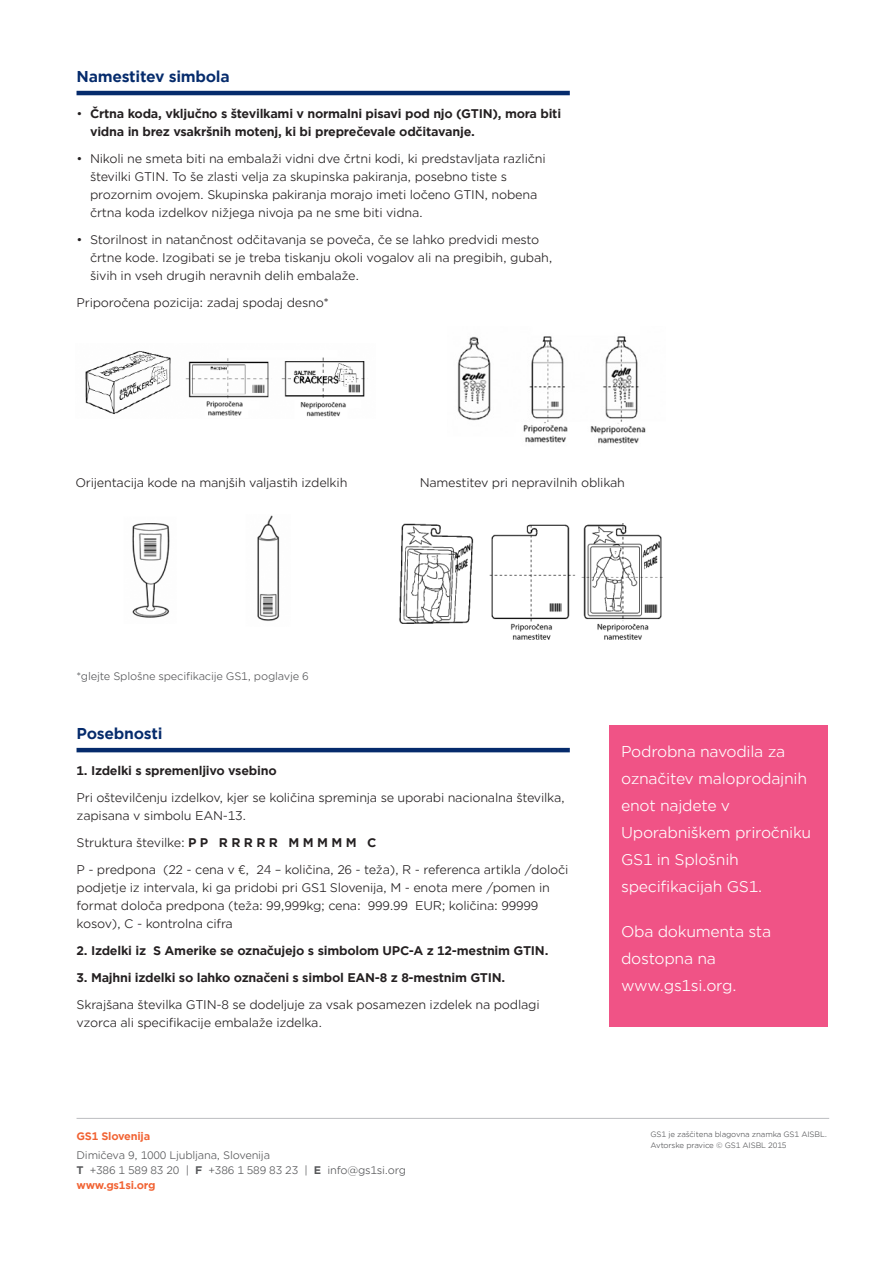
<style>
.page{position:relative;width:893px;height:1263px;background:#fff}
.page>*{position:absolute;margin:0;border:0;box-sizing:border-box;transform-origin:0 0}
.t1{font:15px/27px "Gotham Office";letter-spacing:-.02em;color:#fff}
.t2{font:700 15px "Gotham Office";letter-spacing:-.02em;color:#052b6c}
.t3{font:12px/18px "Gotham Office";letter-spacing:-.02em;color:#231f20}
.t4{font:700 12px/18px "Gotham Office";letter-spacing:-.02em;color:#231f20}
.t5{font:10.5px/15px "Gotham Office";letter-spacing:-.02em;color:#57585a}
.t6{font:700 10.5px "Gotham Office";letter-spacing:-.02em;color:#f16232}
.t7{font:7.5px/10.5px "Gotham Office";letter-spacing:-.02em;color:#57585a}
.s1{font-weight:400}
.s2{font-weight:700}
.s3{font-weight:700;color:#f16232}
</style>
<div class="page">
<div style="left:609px;top:725px;width:219px;height:302px;background:#f05386"></div>
<img style="left:85px;top:350px;width:280px;height:67px">
<img style="left:457px;top:336px;width:189px;height:108px">
<img style="left:132px;top:515px;width:148px;height:106px">
<img style="left:399px;top:523px;width:264px;height:117px">
<hr style="left:77px;top:1118px;width:752px;height:1px;background:#bcbdc0">
<hr style="left:77px;top:91px;width:493px;height:4px;background:#052b6c">
<hr style="left:77px;top:748px;width:493px;height:4px;background:#052b6c">
<p class="t2" style="left:77px;top:66px;width:155px">Namestitev simbola</p>
<p class="t4" style="left:90px;top:104px;width:473px;text-indent:-14px"><span class="s1">•</span> Črtna koda, vključno s številkami v normalni pisavi pod njo (GTIN), mora biti vidna in brez vsakršnih motenj, ki bi preprečevale odčitavanje.</p>
<p class="t3" style="left:90px;top:149px;width:457px;text-indent:-14px">• Nikoli ne smeta biti na embalaži vidni dve črtni kodi, ki predstavljata različni številki GTIN. To še zlasti velja za skupinska pakiranja, posebno tiste s prozornim ovojem. Skupinska pakiranja morajo imeti ločeno GTIN, nobena črtna koda izdelkov nižjega nivoja pa ne sme biti vidna.</p>
<p class="t3" style="left:90px;top:230px;width:464px;text-indent:-14px">• Storilnost in natančnost odčitavanja se poveča, če se lahko predvidi mesto črtne kode. Izogibati se je treba tiskanju okoli vogalov ali na pregibih, gubah, šivih in vseh drugih neravnih delih embalaže.</p>
<p class="t3" style="left:77px;top:293px;width:254px">Priporočena pozicija: zadaj spodaj desno*</p>
<p class="t3" style="left:75px;top:473px;width:274px">Orijentacija kode na manjših valjastih izdelkih</p>
<p class="t3" style="left:420px;top:473px;width:207px">Namestitev pri nepravilnih oblikah</p>
<p class="t5" style="left:77px;top:669px;width:234px">*glejte Splošne specifikacije GS1, poglavje 6</p>
<p class="t2" style="left:77px;top:723px;width:87px">Posebnosti</p>
<p class="t4" style="left:77px;top:761px;width:202px">1. Izdelki s spremenljivo vsebino</p>
<p class="t3" style="left:77px;top:788px;width:490px">Pri oštevilčenju izdelkov, kjer se količina spreminja se uporabi nacionalna številka, zapisana v simbolu EAN-13.</p>
<p class="t3" style="left:77px;top:833px;width:302px">Struktura številke: <span class="s2">P P R R R R R M M M M M C</span></p>
<p class="t3" style="left:77px;top:860px;width:493px">P - predpona (22 - cena v €, 24 – količina, 26 - teža), R - referenca artikla /določi podjetje iz intervala, ki ga pridobi pri GS1 Slovenija, M - enota mere /pomen in format določa predpona (teža: 99,999kg; cena: 999.99 EUR; količina: 99999 kosov), C - kontrolna cifra</p>
<p class="t4" style="left:77px;top:941px;width:473px">2. Izdelki iz S Amerike se označujejo s simbolom UPC-A z 12-mestnim GTIN.</p>
<p class="t4" style="left:77px;top:968px;width:430px">3. Majhni izdelki so lahko označeni s simbol EAN-8 z 8-mestnim GTIN.</p>
<p class="t3" style="left:77px;top:995px;width:465px">Skrajšana številka GTIN-8 se dodeljuje za vsak posamezen izdelek na podlagi vzorca ali specifikacije embalaže izdelka.</p>
<p class="t6" style="left:77px;top:1128px;width:75px">GS1 Slovenija</p>
<p class="t5" style="left:77px;top:1147px;width:331px">Dimičeva 9, 1000 Ljubljana, Slovenija<br><span class="s2">T</span> +386 1 589 83 20 | <span class="s2">F</span> +386 1 589 83 23 | <span class="s2">E</span> info@gs1si.org <span class="s3">www.gs1si.org</span></p>
<p class="t1" style="left:621px;top:737px;width:192px">Podrobna navodila za označitev maloprodajnih enot najdete v<br>Uporabniškem priročniku<br>GS1 in Splošnih specifikacijah GS1.</p>
<p class="t1" style="left:621px;top:917px;width:152px">Oba dokumenta sta dostopna na www.gs1si.org.</p>
<p class="t7" style="left:651px;top:1129px;width:178px">GS1 je zaščitena blagovna znamka GS1 AISBL.<br>Avtorske pravice © GS1 AISBL 2015</p>
</div>
